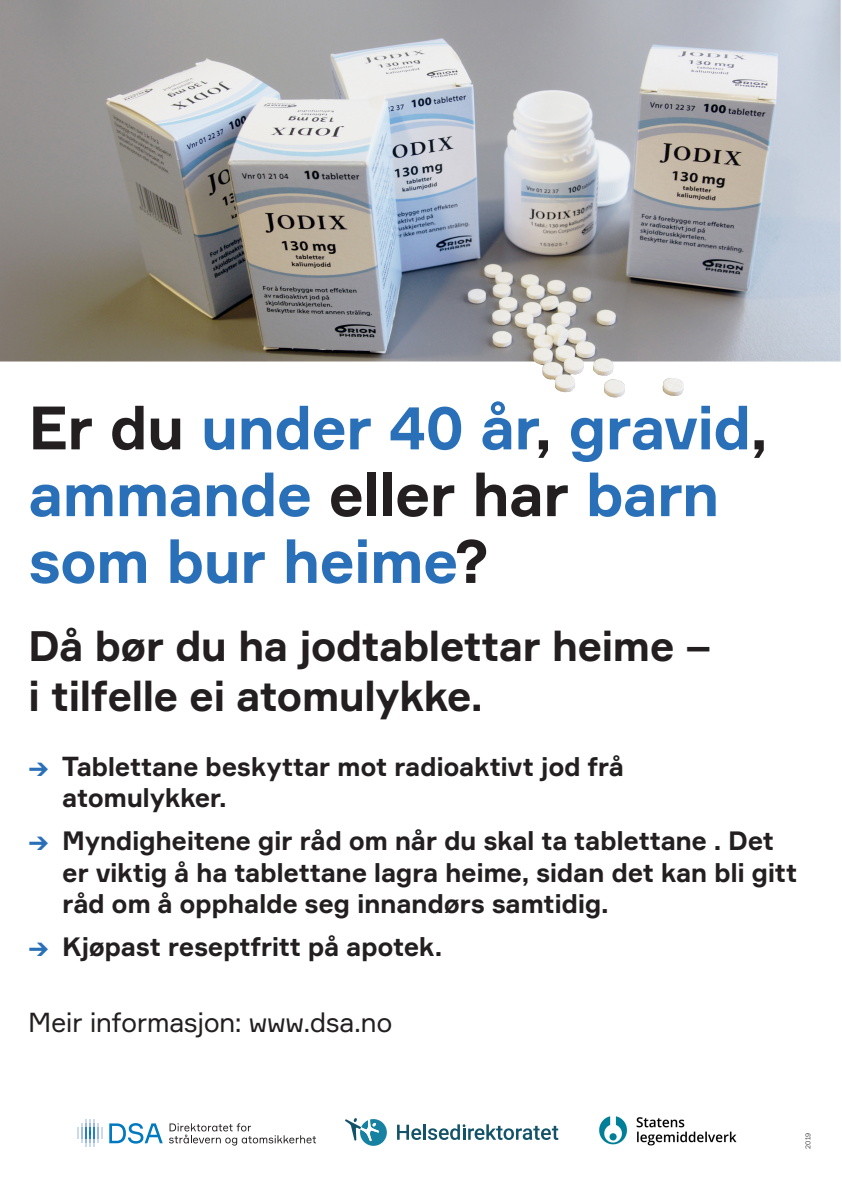
<style>
.page{position:relative;width:842px;height:1191px;background:#fff}
.page>*{position:absolute;margin:0;border:0;box-sizing:border-box;transform-origin:0 0}
.t1{font:700 59.9px/66.8px "Formular";letter-spacing:-.02em;color:#2a70b8}
.Brødtekst{font:700 41.7px/50.1px "Formular";letter-spacing:-.02em;color:#231f20}
.Brødtekst-2{font:27px "Formular";letter-spacing:-.02em;color:#231f20}
.t2{font:700 26px/31.2px "Formular";letter-spacing:-.015em;color:#231f20}
.Brødtekst-3{font:300 7px "Formular";color:#231f20}
.s1{color:#231f20}
.s2{color:#2a70b8}
.s3{font-size:27px}
</style>
<div class="page">
<img style="left:599px;top:1116px;width:138px;height:30px">
<svg style="left:345px;top:1118px;width:42px;height:27px"></svg>
<svg style="left:397px;top:1124px;width:24px;height:16px"></svg>
<hr style="left:423px;top:1124px;width:3px;height:15px;background:#13536a">
<svg style="left:428px;top:1124px;width:130px;height:16px"></svg>
<img style="left:0;top:0;width:841px;height:398px">
<svg style="left:77px;top:1119px;width:26px;height:28px"></svg>
<svg style="left:109px;top:1123px;width:54px;height:20px"></svg>
<svg style="left:169px;top:1123px;width:147px;height:22px"></svg>
<p class="t1" style="left:28px;top:393px;width:741px"><span class="s1">Er du</span> under 40 år<span class="s1">,</span> gravid<span class="s1">, </span>ammande <span class="s1">eller har</span> barn som bur heime<span class="s1">?</span></p>
<p class="Brødtekst" style="left:28px;top:620px;width:684px">Då bør du ha jodtablettar heime – i tilfelle ei atomulykke.</p>
<p class="t2" style="left:62px;top:751px;width:563px;text-indent:-34px"><span class="s2">→</span> <span class="s3">T</span>ablettane beskyttar mot radioaktivt jod frå atomulykker.</p>
<p class="t2" style="left:62px;top:825px;width:737px;text-indent:-34px"><span class="s2">→</span> Myndigheitene gir råd om når du skal ta tablettane . Det er viktig å ha tablettane lagra heime, sidan det kan bli gitt råd om å opphalde seg innandørs samtidig.</p>
<p class="t2" style="left:28px;top:930px;width:415px"><span class="s2">→</span> Kjøpast reseptfritt på apotek.</p>
<p class="Brødtekst-2" style="left:28px;top:1006px;width:366px">Meir informasjon: www.dsa.no</p>
<p class="Brødtekst-3" style="left:804px;top:1148px;width:17px;rotate:-90deg">2019</p>
</div>
